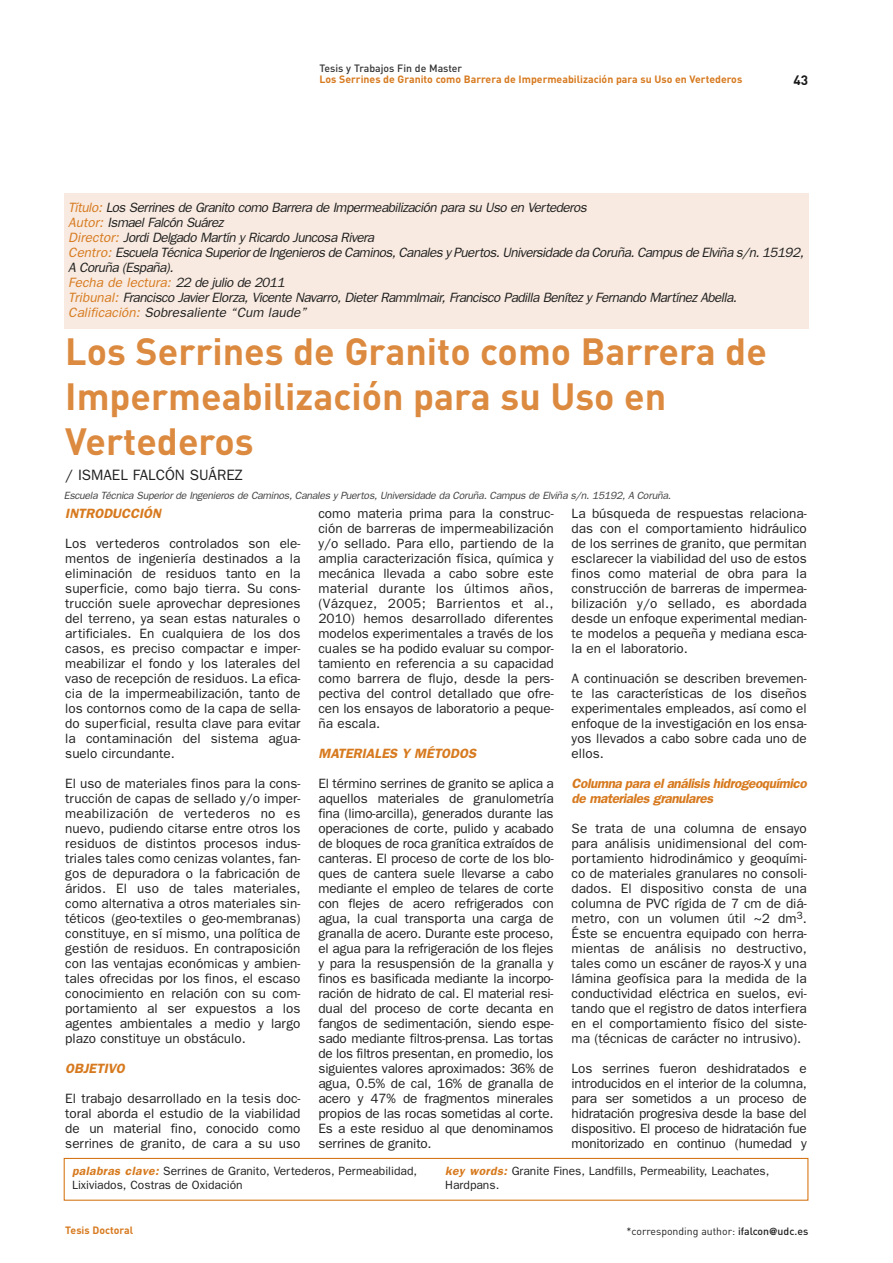
<style>
.page{position:relative;width:893px;height:1263px;background:#fff}
.page>*{position:absolute;margin:0;border:0;box-sizing:border-box;transform-origin:0 0}
.t1{font:700 37.5px/45px "DIN";color:#dc8a40}
.t2{font:15px "Franklin Gothic";color:#212121}
.t3{font:13.5px/15px "Franklin Gothic";color:#212121;text-align:justify}
.t4{font:italic 13.5px/15px "Franklin Gothic";color:#212121}
.t5{font:italic 600 13.5px/15px "Franklin Gothic";color:#d77a1f}
.t6{font:700 13.5px "DIN";color:#1a1a1a}
.t7{font:12px/14.4px "Franklin Gothic";color:#212121}
.t8{font:italic 10.5px "Franklin Gothic";color:#424242}
.t9{font:700 10.5px "DIN";color:#d77a1f}
.t10{font:10.5px "DIN";color:#212121}
.t11{font:500 10.5px "DIN";color:#333}
.s1{color:#d77a1f}
.s2{font-weight:600;font-style:italic;color:#d77a1f}
.s3{font-weight:500}
.s4{font-family:"Franklin Gothic";font-weight:600}
</style>
<div class="page">
<div style="left:64px;top:193px;width:744px;height:135px;background:#f8eae0"></div>
<div style="left:64px;top:1158px;width:744px;height:43px;border:1px solid #d36a00"></div>
<p class="t11" style="left:319px;top:62px;width:144px">Tesis y Trabajos Fin de Master</p>
<p class="t9" style="left:319px;top:72px;width:424px">Los Serrines de Granito como Barrera de Impermeabilización para su Uso en Vertederos</p>
<p class="t6" style="left:793px;top:71px;width:16px">43</p>
<p class="t4" style="left:68px;top:199px;width:739px"><span class="s1">Título:</span> Los Serrines de Granito como Barrera de Impermeabilización para su Uso en Vertederos<br><span class="s1">Autor:</span> Ismael Falcón Suárez<br><span class="s1">Director:</span> Jordi Delgado Martín y Ricardo Juncosa Rivera<br><span class="s1">Centro:</span> Escuela Técnica Superior de Ingenieros de Caminos, Canales y Puertos. Universidade da Coruña. Campus de Elviña s/n. 15192, A Coruña (España).<br><span class="s1">Fecha de lectura:</span> 22 de julio de 2011<br><span class="s1">Tribunal:</span> Francisco Javier Elorza, Vicente Navarro, Dieter Rammlmair, Francisco Padilla Benítez y Fernando Martínez Abella.<br><span class="s1">Calificación:</span> Sobresaliente “Cum laude”</p>
<h1 class="t1" style="left:65px;top:327px;width:703px">Los Serrines de Granito como Barrera de<br>Impermeabilización para su Uso en<br>Vertederos</h1>
<p class="t2" style="left:65px;top:466px;width:179px">/ ISMAEL FALCÓN SUÁREZ</p>
<p class="t5" style="left:65px;top:505px;width:100px">INTRODUCCIÓN</p>
<p class="t3" style="left:65px;top:535px;width:237px">Los vertederos controlados son ele&shy;mentos de ingeniería destinados a la eliminación de residuos tanto en la superficie, como bajo tierra. Su cons&shy;trucción suele aprovechar depresiones del terreno, ya sean estas naturales o artificiales. En cualquiera de los dos casos, es preciso compactar e imper&shy;meabilizar el fondo y los laterales del vaso de recepción de residuos. La efica&shy;cia de la impermeabilización, tanto de los contornos como de la capa de sella&shy;do superficial, resulta clave para evitar la contaminación del sistema agua&shy;suelo circundante.</p>
<p class="t3" style="left:65px;top:775px;width:237px">El uso de materiales finos para la cons&shy;trucción de capas de sellado y/o imper&shy;meabilización de vertederos no es nuevo, pudiendo citarse entre otros los residuos de distintos procesos indus&shy;triales tales como cenizas volantes, fan&shy;gos de depuradora o la fabricación de áridos. El uso de tales materiales, como alternativa a otros materiales sin&shy;téticos (geo-textiles o geo-membranas) constituye, en sí mismo, una política de gestión de residuos. En contraposición con las ventajas económicas y ambien&shy;tales ofrecidas por los finos, el escaso conocimiento en relación con su com&shy;portamiento al ser expuestos a los agentes ambientales a medio y largo plazo constituye un obstáculo.</p>
<p class="t5" style="left:65px;top:1060px;width:64px">OBJETIVO</p>
<p class="t3" style="left:65px;top:1090px;width:237px">El trabajo desarrollado en la tesis doc&shy;toral aborda el estudio de la viabilidad de un material fino, conocido como serrines de granito, de cara a su uso</p>
<p class="t8" style="left:64px;top:489px;width:611px">Escuela Técnica Superiorde Ingenieros de Caminos,Canales y Puertos,Universidade da Coruña.Campus de Elviña s/n.15192,A Coruña.</p>
<p class="t3" style="left:571px;top:505px;width:237px">La búsqueda de respuestas relaciona&shy;das con el comportamiento hidráulico de los serrines de granito, que permitan esclarecer la viabilidad del uso de estos finos como material de obra para la construcción de barreras de impermea&shy;bilización y/o sellado, es abordada desde un enfoque experimental median&shy;te modelos a pequeña y mediana esca&shy;la en el laboratorio.</p>
<p class="t3" style="left:571px;top:670px;width:237px">A continuación se describen brevemen&shy;te las características de los diseños experimentales empleados, así como el enfoque de la investigación en los ensa&shy;yos llevados a cabo sobre cada uno de ellos.</p>
<p class="t5" style="left:571px;top:775px;width:239px">Columna para el análisis hidrogeoquímico de materiales granulares</p>
<p class="t3" style="left:571px;top:820px;width:237px">Se trata de una columna de ensayo para análisis unidimensional del com&shy;portamiento hidrodinámico y geoquími&shy;co de materiales granulares no consoli&shy;dados. El dispositivo consta de una columna de PVC rígida de 7 cm de diá&shy;metro, con un volumen útil ~2 dm<sup>3</sup>.<br>Éste se encuentra equipado con herra&shy;mientas de análisis no destructivo, tales como un escáner de rayos-X y una lámina geofísica para la medida de la conductividad eléctrica en suelos, evi&shy;tando que el registro de datos interfiera en el comportamiento físico del siste&shy;ma (técnicas de carácter no intrusivo).</p>
<p class="t3" style="left:571px;top:1060px;width:237px">Los serrines fueron deshidratados e introducidos en el interior de la columna, para ser sometidos a un proceso de hidratación progresiva desde la base del dispositivo. El proceso de hidratación fue monitorizado en continuo (humedad y</p>
<p class="t3" style="left:318px;top:505px;width:237px">como materia prima para la construc&shy;ción de barreras de impermeabilización y/o sellado. Para ello, partiendo de la amplia caracterización física, química y mecánica llevada a cabo sobre este material durante los últimos años, (Vázquez, 2005; Barrientos et al., 2010) hemos desarrollado diferentes modelos experimentales a través de los cuales se ha podido evaluar su compor&shy;tamiento en referencia a su capacidad como barrera de flujo, desde la pers&shy;pectiva del control detallado que ofre&shy;cen los ensayos de laboratorio a peque&shy;ña escala.</p>
<p class="t5" style="left:318px;top:745px;width:162px">MATERIALES Y MÉTODOS</p>
<p class="t3" style="left:318px;top:775px;width:237px">El término serrines de granito se aplica a aquellos materiales de granulometría fina (limo-arcilla), generados durante las operaciones de corte, pulido y acabado de bloques de roca granítica extraídos de canteras. El proceso de corte de los blo&shy;ques de cantera suele llevarse a cabo mediante el empleo de telares de corte con flejes de acero refrigerados con agua, la cual transporta una carga de granalla de acero. Durante este proceso, el agua para la refrigeración de los flejes y para la resuspensión de la granalla y finos es basificada mediante la incorpo&shy;ración de hidrato de cal. El material resi&shy;dual del proceso de corte decanta en fangos de sedimentación, siendo espe&shy;sado mediante filtros-prensa. Las tortas de los filtros presentan, en promedio, los siguientes valores aproximados: 36% de agua, 0.5% de cal, 16% de granalla de acero y 47% de fragmentos minerales propios de las rocas sometidas al corte.<br>Es a este residuo al que denominamos serrines de granito.</p>
<p class="t7" style="left:72px;top:1163px;width:346px"><span class="s2">palabras clave:</span> Serrines de Granito, Vertederos, Permeabilidad,<br>Lixiviados, Costras de Oxidación</p>
<p class="t7" style="left:445px;top:1163px;width:326px"><span class="s2">key words:</span> Granite Fines, Landfills, Permeability, Leachates,<br>Hardpans.</p>
<p class="t10" style="left:626px;top:1225px;width:183px">*corresponding author: <span class="s3">ifalcon</span><span class="s4">@</span><span class="s3">udc.es</span></p>
<p class="t9" style="left:65px;top:1224px;width:69px">Tesis Doctoral</p>
</div>
